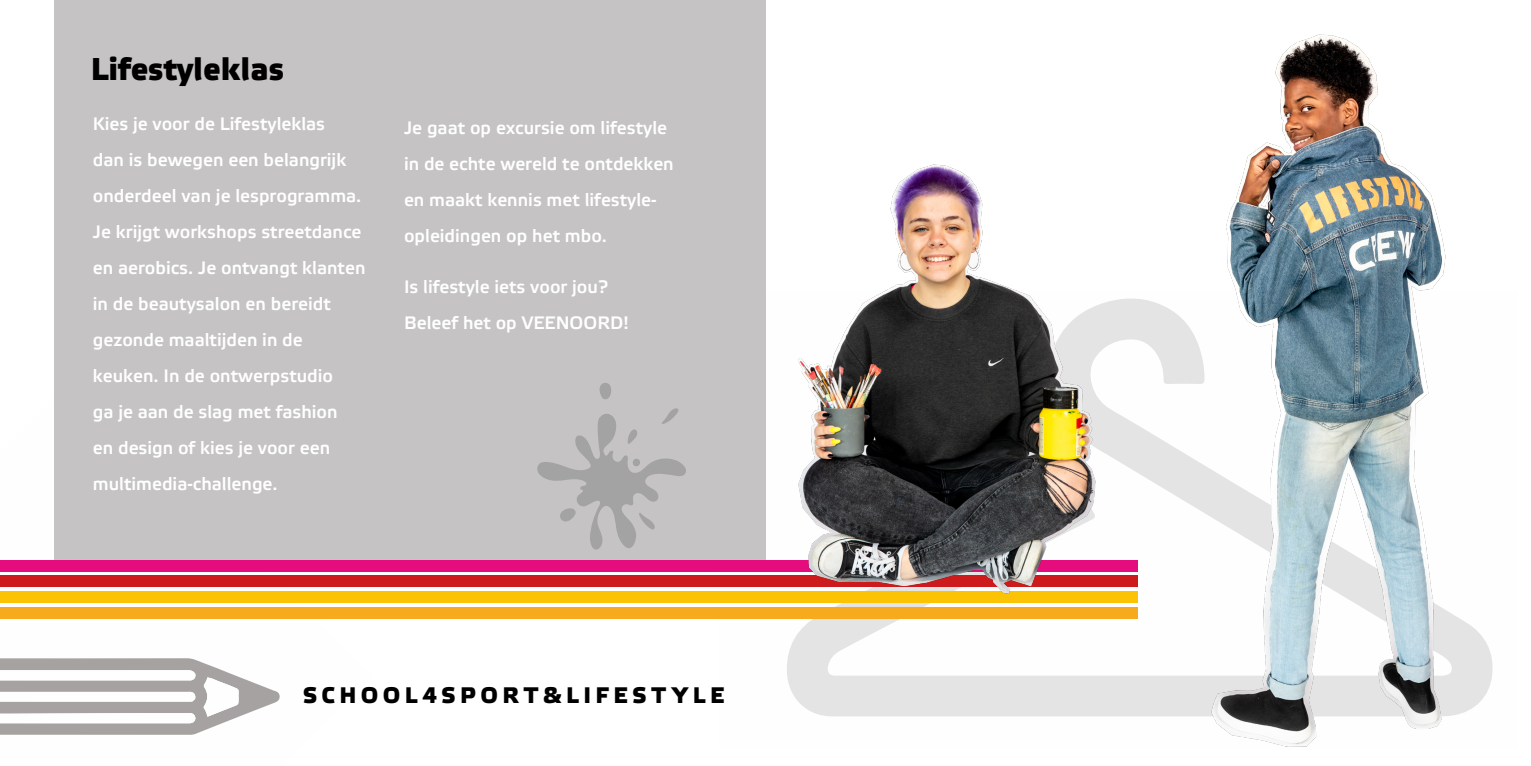
<style>
.page{position:relative;width:1531px;height:766px;background:#fff}
.page>*{position:absolute;margin:0;border:0;box-sizing:border-box;transform-origin:0 0}
.t1{font:700 31.5px "Etelka Medium Pro";color:#000}
.t2{font:700 22.5px "Etelka Medium Pro";letter-spacing:.205em;color:#000}
.t3{font:500 18px/36px "Etelka";color:#fff}
</style>
<div class="page">
<svg style="left:0;top:571px;width:372px;height:164px"></svg>
<svg style="left:0;top:658px;width:280px;height:76px"></svg>
<svg style="left:787px;top:674px;width:279px;height:42px;background:#e6e5e5"></svg>
<div style="left:54px;top:0;width:711px;height:566px;background:#c5c3c3"></div>
<div style="left:0;top:560px;width:1137px;height:11px;background:#e50c7e"></div>
<div style="left:0;top:575px;width:1137px;height:12px;background:#cd1a1c"></div>
<div style="left:0;top:607px;width:1137px;height:11px;background:#f8aa1e"></div>
<div style="left:0;top:591px;width:1137px;height:11px;background:#fcc304"></div>
<img style="left:1066px;top:34px;width:427px;height:713px">
<img style="left:729px;top:44px;width:420px;height:630px">
<svg style="left:537px;top:383px;width:149px;height:167px"></svg>
<h1 class="t1" style="left:91px;top:51px;width:194px">Lifestyleklas</h1>
<p class="t3" style="left:93px;top:106px;width:274px">Kies je voor de Lifestyleklas<br>dan is bewegen een belangrijk onderdeel van je lesprogramma.<br>Je krijgt workshops streetdance en aerobics. Je ontvangt klanten in de beautysalon en bereidt gezonde maaltijden in de keuken. In de ontwerpstudio<br>ga je aan de slag met fashion<br>en design of kies je voor een multimedia-challenge.</p>
<p class="t3" style="left:404px;top:110px;width:271px">Je gaat op excursie om lifestyle in de echte wereld te ontdekken en maakt kennis met lifestyle&shy;opleidingen op het mbo.</p>
<p class="t3" style="left:404px;top:269px;width:227px">Is lifestyle iets voor jou?<br>Beleef het op VEENOORD!</p>
<p class="t2" style="left:303px;top:682px;width:423px">SCHOOL4SPORT&amp;LIFESTYLE</p>
</div>
